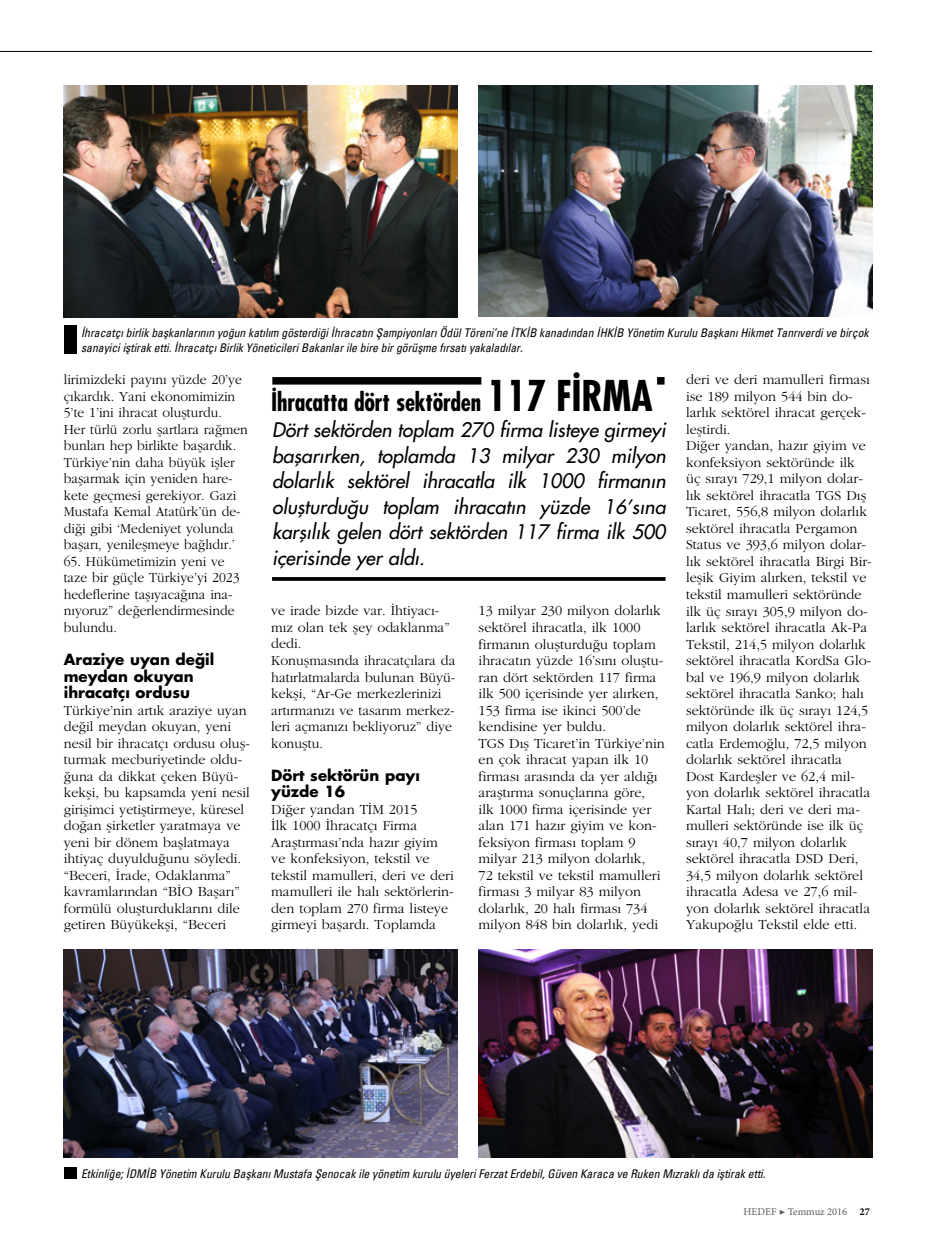
<style>
.page{position:relative;width:936px;height:1234px;background:#fff}
.page>*{position:absolute;margin:0;border:0;box-sizing:border-box;transform-origin:0 0}
.t1{font:24.9px "Futura Cond Bold Tr";letter-spacing:-.01em;color:#000}
.t2{font:italic 19.5px/25.5px "Futura Tr";color:#000;text-align:justify}
.t3{font:15px/16.5px "Futura Bold Tr";color:#000}
.t4{font:14.25px/16.5px "Garamond Tr";color:#000}
.t5{font:14.25px/16.5px "Garamond Tr";color:#000;scale:.96 1}
.t6{font:italic 12px/15px "Univers Con T";color:#000}
.t7{font:10.5px "Minion Pro";color:#5d5c5c}
.s1{font-size:41.25px}
.s2{font-weight:700;color:#000}
</style>
<div class="page">
<hr style="left:0;top:51px;width:872px;height:1px;background:#000">
<div style="left:272px;top:377px;width:209px;height:7px;background:#000"></div>
<div style="left:657px;top:377px;width:7px;height:7px;background:#000"></div>
<hr style="left:272px;top:577px;width:393px;height:3px;background:#000">
<img style="left:64px;top:85px;width:393px;height:232px">
<img style="left:478px;top:949px;width:394px;height:208px">
<img style="left:478px;top:85px;width:394px;height:231px">
<img style="left:64px;top:949px;width:393px;height:208px">
<div style="left:64px;top:325px;width:13px;height:28px;background:#000"></div>
<div style="left:64px;top:1166px;width:13px;height:12px;background:#000"></div>
<p class="t6" style="left:81px;top:325px;width:789px">İhracatçı birlik başkanlarının yoğun katılım gösterdiği İhracatın Şampiyonları Ödül Töreni’ne İTKİB kanadından İHKİB Yönetim Kurulu Başkanı Hikmet Tanrıverdi ve birçok sanayici iştirak etti. İhracatçı Birlik Yöneticileri Bakanlar ile bire bir görüşme fırsatı yakaladılar.</p>
<p class="t5" style="left:64px;top:371px;width:193px">lirimizdeki payını yüzde 20’ye çıkardık. Yani ekonomimizin<br>5’te 1’ini ihracat oluşturdu.<br>Her türlü zorlu şartlara rağmen bunları hep birlikte başardık.<br>Türkiye’nin daha büyük işler başarmak için yeniden hare&shy;kete geçmesi gerekiyor. Gazi<br>Mustafa Kemal Atatürk’ün de&shy;diği gibi ‘Medeniyet yolunda başarı, yenileşmeye bağlıdır.’</p>
<p class="t5" style="left:64px;top:552px;width:185px">65. Hükümetimizin yeni ve taze bir güçle Türkiye’yi 2023 hedeflerine taşıyacağına ina&shy;nıyoruz” değerlendirmesinde bulundu.</p>
<p class="t3" style="left:64px;top:650px;width:152px">Araziye uyan değil meydan okuyan ihracatçı ordusu</p>
<p class="t4" style="left:64px;top:701px;width:188px">Türkiye’nin artık araziye uyan değil meydan okuyan, yeni nesil bir ihracatçı ordusu oluş&shy;turmak mecburiyetinde oldu&shy;ğuna da dikkat çeken Büyü&shy;kekşi, bu kapsamda yeni nesil girişimci yetiştirmeye, küresel doğan şirketler yaratmaya ve yeni bir dönem başlatmaya ihtiyaç duyulduğunu söyledi. “Beceri, İrade, Odaklanma” kavramlarından “BİO Başarı” formülü oluşturduklarını dile getiren Büyükekşi, “Beceri</p>
<p class="t1" style="left:271px;top:385px;width:383px">İhracatta dört sektörden <span class="s1">117 FİRMA</span></p>
<p class="t2" style="left:272px;top:417px;width:395px">Dört sektörden toplam 270 firma listeye girmeyi başarırken, toplamda 13 milyar 230 milyon dolarlık sektörel ihracatla ilk 1000 firmanın oluşturduğu toplam ihracatın yüzde 16’sına karşılık gelen dört sektörden 117 firma ilk 500 içerisinde yer aldı.</p>
<p class="t4" style="left:271px;top:602px;width:186px">ve irade bizde var. İhtiyacı&shy;mız olan tek şey odaklanma” dedi.<br>Konuşmasında ihracatçılara da hatırlatmalarda bulunan Büyü&shy;kekşi, “Ar-Ge merkezlerinizi artırmanızı ve tasarım merkez&shy;leri açmanızı bekliyoruz” diye konuştu.</p>
<p class="t3" style="left:271px;top:766px;width:150px">Dört sektörün payı yüzde 16</p>
<p class="t4" style="left:271px;top:800px;width:184px">Diğer yandan TİM 2015<br>İlk 1000 İhracatçı Firma<br>Araştırması’nda hazır giyim ve konfeksiyon, tekstil ve tekstil mamulleri, deri ve deri mamulleri ile halı sektörlerin&shy;den toplam 270 firma listeye girmeyi başardı. Toplamda</p>
<p class="t4" style="left:478px;top:602px;width:188px">13 milyar 230 milyon dolarlık sektörel ihracatla, ilk 1000 firmanın oluşturduğu toplam ihracatın yüzde 16’sını oluştu&shy;ran dört sektörden 117 firma ilk 500 içerisinde yer alırken,<br>153 firma ise ikinci 500’de kendisine yer buldu.<br>TGS Dış Ticaret’in Türkiye’nin en çok ihracat yapan ilk 10 firması arasında da yer aldığı araştırma sonuçlarına göre,<br>ilk 1000 firma içerisinde yer alan 171 hazır giyim ve kon&shy;feksiyon firması toplam 9 milyar 213 milyon dolarlık,<br>72 tekstil ve tekstil mamulleri firması 3 milyar 83 milyon dolarlık, 20 halı firması 734 milyon 848 bin dolarlık, yedi</p>
<p class="t4" style="left:686px;top:371px;width:187px">deri ve deri mamulleri firması ise 189 milyon 544 bin do&shy;larlık sektörel ihracat gerçek&shy;leştirdi.<br>Diğer yandan, hazır giyim ve konfeksiyon sektöründe ilk üç sırayı 729,1 milyon dolar&shy;lık sektörel ihracatla TGS Dış<br>Ticaret, 556,8 milyon dolarlık sektörel ihracatla Pergamon<br>Status ve 393,6 milyon dolar&shy;lık sektörel ihracatla Birgi Bir&shy;leşik Giyim alırken, tekstil ve tekstil mamulleri sektöründe ilk üç sırayı 305,9 milyon do&shy;larlık sektörel ihracatla Ak-Pa<br>Tekstil, 214,5 milyon dolarlık sektörel ihracatla KordSa Glo&shy;bal ve 196,9 milyon dolarlık sektörel ihracatla Sanko; halı sektöründe ilk üç sırayı 124,5 milyon dolarlık sektörel ihra&shy;catla Erdemoğlu, 72,5 milyon dolarlık sektörel ihracatla<br>Dost Kardeşler ve 62,4 mil&shy;yon dolarlık sektörel ihracatla<br>Kartal Halı; deri ve deri ma&shy;mulleri sektöründe ise ilk üç sırayı 40,7 milyon dolarlık sektörel ihracatla DSD Deri,<br>34,5 milyon dolarlık sektörel ihracatla Adesa ve 27,6 mil&shy;yon dolarlık sektörel ihracatla<br>Yakupoğlu Tekstil elde etti.</p>
<p class="t6" style="left:81px;top:1165px;width:685px">Etkinliğe; İDMİB Yönetim Kurulu Başkanı Mustafa Şenocak ile yönetim kurulu üyeleri Ferzat Erdebil, Güven Karaca ve Ruken Mızraklı da iştirak etti.</p>
<p class="t7" style="left:743px;top:1204px;width:128px">HEDEF ▶ Temmuz 2016 <span class="s2">27</span></p>
</div>
